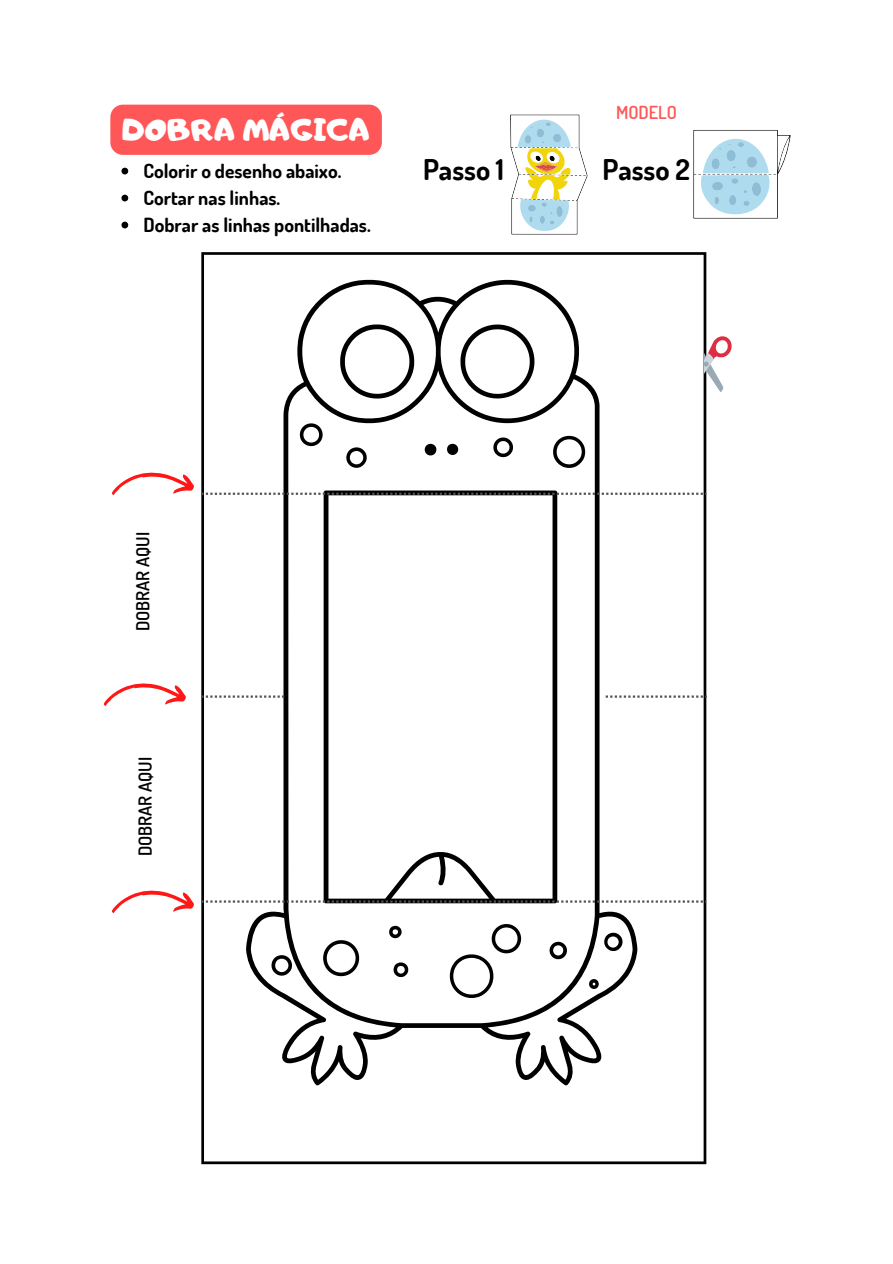
<style>
.page{position:relative;width:893px;height:1264px;background:#fff}
.page>*{position:absolute;margin:0;border:0;box-sizing:border-box;transform-origin:0 0}
.t1{font:30px "Adigiana Toybox";color:#fff}
.t2{font:700 28.5px "Dosis";color:#000}
.t3{font:700 19.5px/27px "Dosis";color:#000}
.t4{font:600 18px "Dosis";color:#000}
.t5{font:600 18px "Dosis";color:#ff5757}
</style>
<div class="page">
<svg style="left:201px;top:252px;width:505px;height:912px"></svg>
<svg style="left:510px;top:115px;width:77px;height:119px"></svg>
<svg style="left:693px;top:130px;width:97px;height:88px"></svg>
<svg style="left:704px;top:335px;width:28px;height:57px"></svg>
<svg style="left:112px;top:472px;width:82px;height:23px"></svg>
<svg style="left:104px;top:683px;width:82px;height:23px"></svg>
<svg style="left:112px;top:890px;width:82px;height:23px"></svg>
<div style="left:110px;top:105px;width:272px;height:50px;background:#ff5757"></div>
<svg style="left:121px;top:168px;width:7px;height:6px"></svg>
<svg style="left:121px;top:195px;width:7px;height:6px"></svg>
<svg style="left:121px;top:222px;width:7px;height:6px"></svg>
<svg style="left:246px;top:280px;width:391px;height:805px"></svg>
<svg style="left:201px;top:900px;width:505px;height:2px"></svg>
<svg style="left:201px;top:492px;width:505px;height:3px"></svg>
<svg style="left:201px;top:695px;width:83px;height:2px"></svg>
<svg style="left:605px;top:695px;width:102px;height:2px"></svg>
<h1 class="t1" style="left:122px;top:110px;width:249px">DOBRA MÁGICA</h1>
<p class="t3" style="left:143px;top:157px;width:229px">Colorir o desenho abaixo.<br>Cortar nas linhas.<br>Dobrar as linhas pontilhadas.</p>
<p class="t5" style="left:616px;top:101px;width:63px">MODELO</p>
<h2 class="t2" style="left:423px;top:151px;width:83px">Passo 1</h2>
<h2 class="t2" style="left:602px;top:151px;width:89px">Passo 2</h2>
<p class="t4" style="left:131px;top:631px;width:101px;rotate:-90deg">DOBRAR AQUI</p>
<p class="t4" style="left:133px;top:856px;width:101px;rotate:-90deg">DOBRAR AQUI</p>
</div>
